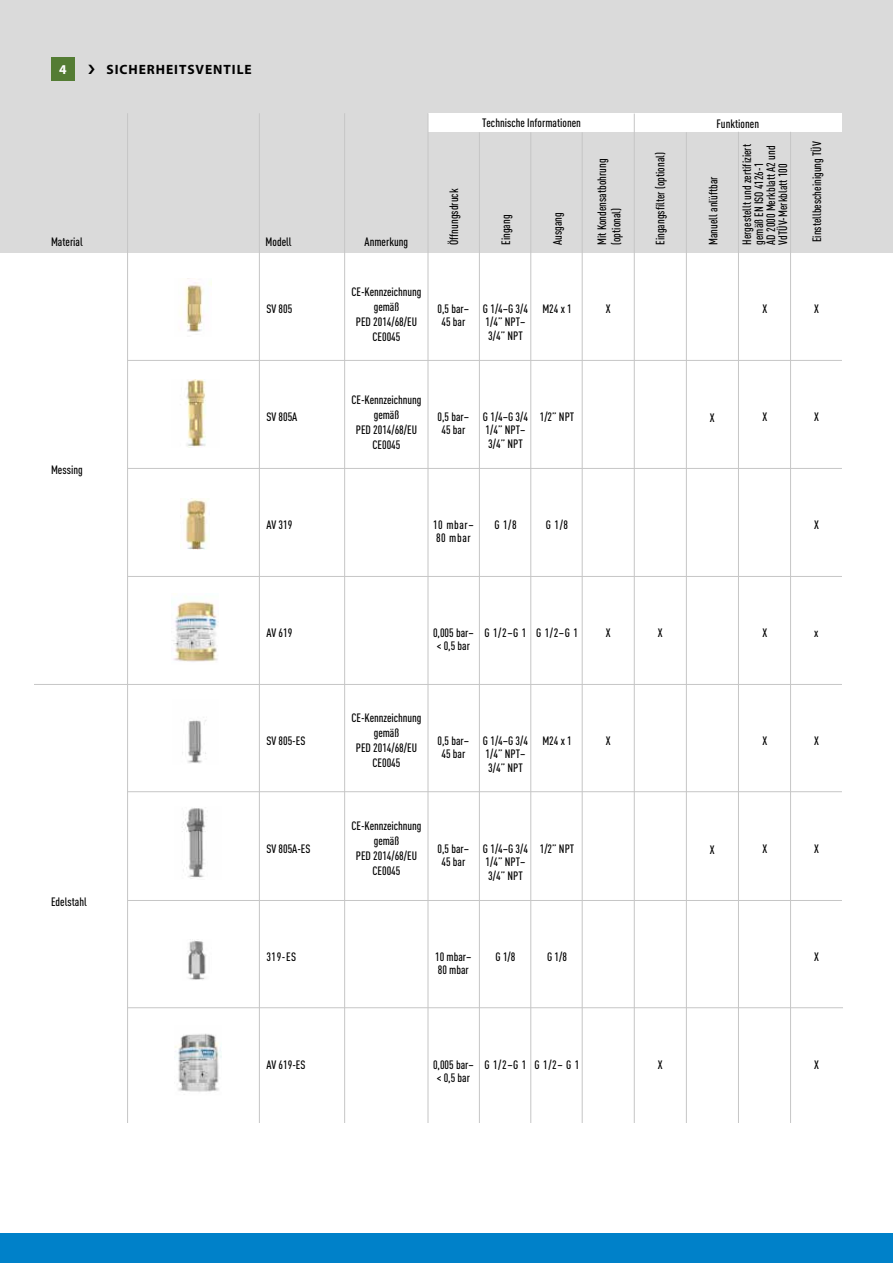
<style>
.page{position:relative;width:893px;height:1263px;background:#fff}
.page>*{position:absolute;margin:0;border:0;box-sizing:border-box;transform-origin:0 0}
.t1{font:700 13.5px "Myriad Pro";letter-spacing:.07em;color:#000}
.t2{font:700 13.5px "Myriad Pro";color:#fff}
.t3{font:500 12px/13.5px "DIN Cond";color:#000;text-align:center}
.t4{font:500 12px/13.5px "DIN Cond";letter-spacing:.05em;color:#000}
.s1{font-family:"Lucida Grande";font-weight:400}
</style>
<div class="page">
<img style="left:174px;top:1033px;width:48px;height:59px">
<img style="left:182px;top:808px;width:24px;height:71px">
<div style="left:0;top:0;width:893px;height:252px;background:#dadada"></div>
<div style="left:428px;top:113px;width:414px;height:18px;background:#fff"></div>
<hr style="left:127px;top:113px;width:1px;height:1112px;background:#c6c6c6">
<hr style="left:259px;top:113px;width:1px;height:1112px;background:#c6c6c6">
<hr style="left:344px;top:113px;width:1px;height:1112px;background:#c6c6c6">
<hr style="left:128px;top:360px;width:714px;height:1px;background:#c6c6c6">
<hr style="left:128px;top:468px;width:714px;height:1px;background:#c6c6c6">
<hr style="left:128px;top:576px;width:714px;height:1px;background:#c6c6c6">
<hr style="left:34px;top:684px;width:808px;height:1px;background:#c6c6c6">
<hr style="left:127px;top:791px;width:715px;height:1px;background:#c6c6c6">
<hr style="left:128px;top:900px;width:714px;height:1px;background:#c6c6c6">
<hr style="left:128px;top:1007px;width:715px;height:1px;background:#c6c6c6">
<img style="left:182px;top:720px;width:24px;height:43px">
<img style="left:172px;top:596px;width:47px;height:66px">
<img style="left:186px;top:379px;width:20px;height:68px">
<img style="left:180px;top:282px;width:31px;height:50px">
<img style="left:185px;top:499px;width:23px;height:51px">
<hr style="left:634px;top:114px;width:1px;height:1111px;background:#c6c6c6">
<hr style="left:582px;top:132px;width:1px;height:1093px;background:#c6c6c6">
<hr style="left:686px;top:132px;width:1px;height:1093px;background:#c6c6c6">
<hr style="left:738px;top:132px;width:1px;height:1093px;background:#c6c6c6">
<hr style="left:790px;top:132px;width:1px;height:1093px;background:#c6c6c6">
<hr style="left:479px;top:132px;width:1px;height:1093px;background:#c6c6c6">
<hr style="left:530px;top:132px;width:1px;height:1093px;background:#c6c6c6">
<hr style="left:428px;top:113px;width:1px;height:1112px;background:#c6c6c6">
<div style="left:0;top:1234px;width:893px;height:29px;background:#0081c9"></div>
<img style="left:187px;top:940px;width:19px;height:40px">
<div style="left:51px;top:57px;width:24px;height:24px;background:#547c34"></div>
<div style="left:105px;top:1123px;width:747px;height:107px;background:#fff"></div>
<p class="t2" style="left:59px;top:60px;width:9px">4</p>
<p class="t1" style="left:106px;top:60px;width:147px">SICHERHEITSVENTILE</p>
<p class="t3" style="left:51px;top:234px;width:33px">Material</p>
<p class="t3" style="left:266px;top:234px;width:28px">Modell</p>
<p class="t3" style="left:365px;top:234px;width:45px">Anmerkung</p>
<p class="t3" style="left:266px;top:301px;width:27px">SV 805</p>
<p class="t3" style="left:351px;top:284px;width:71px;line-height:15px">CE-Kennzeichnung gemäß<br>PED 2014/68/EU<br>CE0045</p>
<p class="t3" style="left:447px;top:245px;width:58px;rotate:-90deg">Öffnungsdruck</p>
<p class="t3" style="left:482px;top:116px;width:100px">Technische Informationen</p>
<p class="t3" style="left:716px;top:116px;width:44px">Funktionen</p>
<p class="t3" style="left:499px;top:245px;width:32px;rotate:-90deg">Eingang</p>
<p class="t3" style="left:551px;top:245px;width:34px;rotate:-90deg">Ausgang</p>
<p class="t3" style="left:594px;top:245px;width:88px;line-height:14.4px;text-align:left;rotate:-90deg">Mit Kondensatbohrung (optional)</p>
<p class="t3" style="left:653px;top:245px;width:94px;rotate:-90deg">Eingangsfilter (optional)</p>
<p class="t3" style="left:706px;top:245px;width:70px;rotate:-90deg">Manuell anlu<span class="s1">̈</span>ftbar</p>
<p class="t3" style="left:741px;top:245px;width:102px;line-height:12px;text-align:left;rotate:-90deg">Hergestellt und zertifiziert gemäß EN ISO 4126-1<br>AD 2000 Merkblatt A2 und<br>VdTÜV-Merkblatt 100</p>
<p class="t3" style="left:810px;top:242px;width:102px;rotate:-90deg">Einstellbescheinigung TÜV</p>
<p class="t3" style="left:438px;top:301px;width:33px">0,5 bar–<br>45 bar</p>
<p class="t3" style="left:483px;top:301px;width:47px;text-align:left">G 1/4–G 3/4<br>1/4” NPT–<br>3/4” NPT</p>
<p class="t3" style="left:542px;top:301px;width:31px">M24 x 1</p>
<p class="t3" style="left:606px;top:301px;width:6px">X</p>
<p class="t3" style="left:762px;top:301px;width:6px">X</p>
<p class="t3" style="left:814px;top:301px;width:6px">X</p>
<p class="t3" style="left:51px;top:463px;width:33px">Messing</p>
<p class="t3" style="left:266px;top:409px;width:32px">SV 805A</p>
<p class="t3" style="left:266px;top:517px;width:27px">AV 319</p>
<p class="t3" style="left:351px;top:392px;width:71px;line-height:15px">CE-Kennzeichnung gemäß<br>PED 2014/68/EU<br>CE0045</p>
<p class="t3" style="left:438px;top:409px;width:33px">0,5 bar–<br>45 bar</p>
<p class="t3" style="left:483px;top:409px;width:47px;text-align:left">G 1/4–G 3/4<br>1/4” NPT–<br>3/4” NPT</p>
<p class="t3" style="left:540px;top:409px;width:36px">1/2” NPT</p>
<p class="t4" style="left:433px;top:517px;width:42px">10 mbar–<br>80 mbar</p>
<p class="t3" style="left:494px;top:517px;width:24px">G 1/8</p>
<p class="t3" style="left:546px;top:517px;width:24px">G 1/8</p>
<p class="t3" style="left:710px;top:410px;width:6px">X</p>
<p class="t3" style="left:762px;top:409px;width:6px">X</p>
<p class="t3" style="left:814px;top:409px;width:6px">X</p>
<p class="t3" style="left:814px;top:517px;width:6px">X</p>
<p class="t3" style="left:51px;top:895px;width:37px">Edelstahl</p>
<p class="t3" style="left:266px;top:625px;width:27px">AV 619</p>
<p class="t3" style="left:433px;top:625px;width:42px">0,005 bar– &lt; 0,5 bar</p>
<p class="t3" style="left:484px;top:625px;width:44px">G 1/2–G 1</p>
<p class="t3" style="left:536px;top:625px;width:44px">G 1/2–G 1</p>
<p class="t3" style="left:606px;top:625px;width:6px">X</p>
<p class="t3" style="left:658px;top:625px;width:6px">X</p>
<p class="t3" style="left:762px;top:625px;width:6px">X</p>
<p class="t3" style="left:814px;top:625px;width:6px">x</p>
<p class="t3" style="left:266px;top:733px;width:41px">SV 805-ES</p>
<p class="t3" style="left:351px;top:710px;width:71px;line-height:15px">CE-Kennzeichnung gemäß<br>PED 2014/68/EU<br>CE0045</p>
<p class="t3" style="left:438px;top:733px;width:33px">0,5 bar–<br>45 bar</p>
<p class="t3" style="left:483px;top:733px;width:47px;text-align:left">G 1/4–G 3/4<br>1/4” NPT–<br>3/4” NPT</p>
<p class="t3" style="left:542px;top:733px;width:31px">M24 x 1</p>
<p class="t3" style="left:606px;top:733px;width:6px">X</p>
<p class="t3" style="left:762px;top:733px;width:6px">X</p>
<p class="t3" style="left:814px;top:733px;width:6px">X</p>
<p class="t3" style="left:266px;top:841px;width:46px">SV 805A-ES</p>
<p class="t3" style="left:351px;top:818px;width:71px;line-height:15px">CE-Kennzeichnung gemäß<br>PED 2014/68/EU<br>CE0045</p>
<p class="t3" style="left:438px;top:841px;width:33px">0,5 bar–<br>45 bar</p>
<p class="t3" style="left:483px;top:841px;width:47px;text-align:left">G 1/4–G 3/4<br>1/4” NPT–<br>3/4” NPT</p>
<p class="t3" style="left:540px;top:841px;width:36px">1/2” NPT</p>
<p class="t3" style="left:710px;top:842px;width:6px">X</p>
<p class="t3" style="left:762px;top:841px;width:6px">X</p>
<p class="t3" style="left:814px;top:841px;width:6px">X</p>
<p class="t3" style="left:266px;top:949px;width:31px">319-ES</p>
<p class="t3" style="left:435px;top:949px;width:38px;text-align:left">10 mbar–<br>80 mbar</p>
<p class="t3" style="left:496px;top:949px;width:21px">G 1/8</p>
<p class="t3" style="left:547px;top:949px;width:21px">G 1/8</p>
<p class="t3" style="left:814px;top:949px;width:6px">X</p>
<p class="t3" style="left:266px;top:1057px;width:41px">AV 619-ES</p>
<p class="t3" style="left:433px;top:1057px;width:42px">0,005 bar– &lt; 0,5 bar</p>
<p class="t3" style="left:484px;top:1057px;width:44px">G 1/2–G 1</p>
<p class="t3" style="left:535px;top:1057px;width:46px">G 1/2– G 1</p>
<p class="t3" style="left:658px;top:1057px;width:6px">X</p>
<p class="t3" style="left:814px;top:1057px;width:6px">X</p>
</div>
